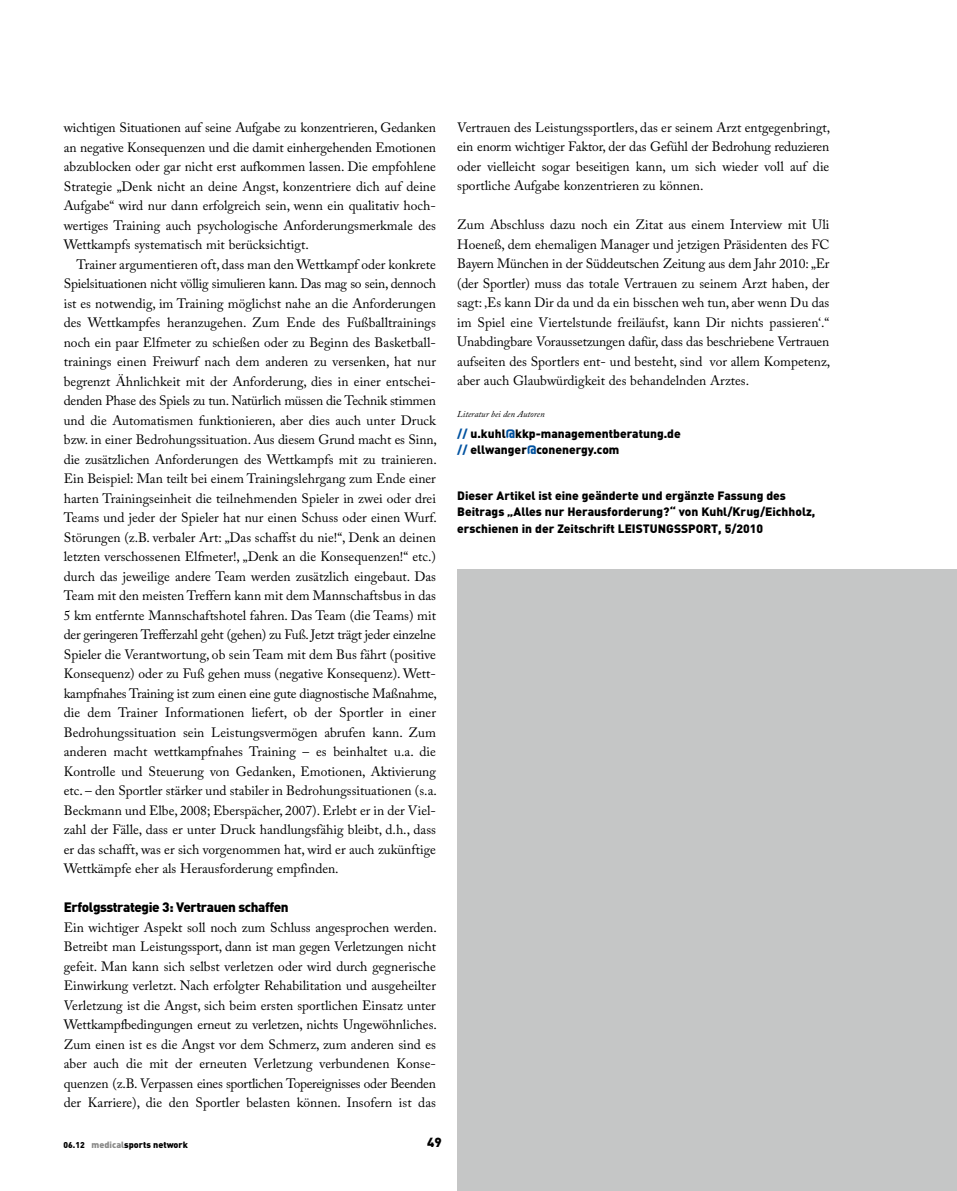
<style>
.page{position:relative;width:957px;height:1191px;background:#fff}
.page>*{position:absolute;margin:0;border:0;box-sizing:border-box;transform-origin:0 0}
.t1{font:13.5px/19.5px "Adobe Caslon Pro";color:#000;text-align:justify}
.t2{font:900 13.5px "DIN Pro";letter-spacing:-.03em;color:#000}
.t3{font:900 13.05px "DIN";color:#000}
.t4{font:900 12px/16.5px "DIN Pro";color:#000}
.t5{font:900 9px "DIN";color:#000}
.t6{font:italic 9px "Adobe Caslon Pro";color:#000}
.s1{font-size:8.4px}
.s2{color:#878786}
.s3{color:#0052a0}
</style>
<div class="page">
<div style="left:457px;top:570px;width:500px;height:621px;background:#c5c6c6"></div>
<p class="t1" style="left:64px;top:118px;width:374px">wichtigen Situationen auf seine Aufgabe zu konzentrieren, Gedanken an negative Konsequenzen und die damit einhergehenden Emotionen abzublocken oder gar nicht erst aufkommen lassen. Die empfohlene Strategie „Denk nicht an deine Angst, konzentriere dich auf deine Aufgabe“ wird nur dann erfolgreich sein, wenn ein qualitativ hoch&shy;wertiges Training auch psychologische Anforderungsmerkmale des Wettkampfs systematisch mit berücksichtigt.</p>
<p class="t1" style="left:64px;top:254px;width:375px;text-align:left;text-indent:13px">Trainer argumentieren oft, dass man den Wettkampf oder konkrete Spielsituationen nicht völlig simulieren kann. Das mag so sein, dennoch ist es notwendig, im Training möglichst nahe an die Anforderungen des Wettkampfes heranzugehen. Zum Ende des Fußballtrainings noch ein paar Elfmeter zu schießen oder zu Beginn des Basketball&shy;trainings einen Freiwurf nach dem anderen zu versenken, hat nur begrenzt Ähnlichkeit mit der Anforderung, dies in einer entschei&shy;denden Phase des Spiels zu tun. Natürlich müssen die Technik stimmen und die Automatismen funktionieren, aber dies auch unter Druck bzw. in einer Bedrohungssituation. Aus diesem Grund macht es Sinn, die zusätzlichen Anforderungen des Wettkampfs mit zu trainieren.<br>Ein Beispiel: Man teilt bei einem Trainingslehrgang zum Ende einer harten Trainingseinheit die teilnehmenden Spieler in zwei oder drei Teams und jeder der Spieler hat nur einen Schuss oder einen Wurf.<br>Störungen (z.B. verbaler Art: „Das schaffst du nie!“, Denk an deinen letzten verschossenen Elfmeter!, „Denk an die Konsequenzen!“ etc.) durch das jeweilige andere Team werden zusätzlich eingebaut. Das Team mit den meisten Treffern kann mit dem Mannschaftsbus in das 5 km entfernte Mannschaftshotel fahren. Das Team (die Teams) mit der geringeren Trefferzahl geht (gehen) zu Fuß. Jetzt trägt jeder einzelne Spieler die Verantwortung, ob sein Team mit dem Bus fährt (positive Konsequenz) oder zu Fuß gehen muss (negative Konsequenz). Wett&shy;kampfnahes Training ist zum einen eine gute diagnostische Maßnahme, die dem Trainer Informationen liefert, ob der Sportler in einer Bedrohungssituation sein Leistungsvermögen abrufen kann. Zum anderen macht wettkampfnahes Training – es beinhaltet u.a. die Kontrolle und Steuerung von Gedanken, Emotionen, Aktivierung etc. – den Sportler stärker und stabiler in Bedrohungssituationen (s.a.<br>Beckmann und Elbe, 2008; Eberspächer, 2007). Erlebt er in der Viel&shy;zahl der Fälle, dass er unter Druck handlungsfähig bleibt, d.h., dass er das schafft, was er sich vorgenommen hat, wird er auch zukünftige Wettkämpfe eher als Herausforderung empfinden.</p>
<p class="t2" style="left:64px;top:898px;width:226px">Erfolgsstrategie 3: Vertrauen schaffen</p>
<p class="t1" style="left:64px;top:917px;width:375px">Ein wichtiger Aspekt soll noch zum Schluss angesprochen werden.<br>Betreibt man Leistungssport, dann ist man gegen Verletzungen nicht gefeit. Man kann sich selbst verletzen oder wird durch gegnerische Einwirkung verletzt. Nach erfolgter Rehabilitation und ausgeheilter Verletzung ist die Angst, sich beim ersten sportlichen Einsatz unter Wettkampfbedingungen erneut zu verletzen, nichts Ungewöhnliches.<br>Zum einen ist es die Angst vor dem Schmerz, zum anderen sind es aber auch die mit der erneuten Verletzung verbundenen Konse&shy;quenzen (z.B. Verpassen eines sportlichen Topereignisses oder Beenden der Karriere), die den Sportler belasten können. Insofern ist das</p>
<p class="t5" style="left:64px;top:1138px;width:126px"><span class="s1">06.12</span> <span class="s2">medical</span>sports network</p>
<p class="t3" style="left:427px;top:1133px;width:16px">49</p>
<p class="t1" style="left:457px;top:117px;width:374px">Vertrauen des Leistungssportlers, das er seinem Arzt entgegenbringt, ein enorm wichtiger Faktor, der das Gefühl der Bedrohung reduzieren oder vielleicht sogar beseitigen kann, um sich wieder voll auf die sportliche Aufgabe konzentrieren zu können.</p>
<p class="t1" style="left:457px;top:215px;width:374px">Zum Abschluss dazu noch ein Zitat aus einem Interview mit Uli Hoeneß, dem ehemaligen Manager und jetzigen Präsidenten des FC Bayern München in der Süddeutschen Zeitung aus dem Jahr 2010: „Er (der Sportler) muss das totale Vertrauen zu seinem Arzt haben, der sagt: ‚Es kann Dir da und da ein bisschen weh tun, aber wenn Du das im Spiel eine Viertelstunde freiläufst, kann Dir nichts passieren‘.“ Unabdingbare Voraussetzungen dafür, dass das beschriebene Vertrauen aufseiten des Sportlers ent- und besteht, sind vor allem Kompetenz, aber auch Glaubwürdigkeit des behandelnden Arztes.</p>
<p class="t6" style="left:457px;top:409px;width:89px">Literatur bei den Autoren</p>
<p class="t4" style="left:457px;top:425px;width:225px"><span class="s3">//</span> u.kuhl<span class="s3">@</span>kkp-managementberatung.de <span class="s3">//</span> ellwanger<span class="s3">@</span>conenergy.com</p>
<p class="t4" style="left:457px;top:486px;width:360px">Dieser Artikel ist eine geänderte und ergänzte Fassung des<br>Beitrags „Alles nur Herausforderung?“ von Kuhl/Krug/Eichholz, erschienen in der Zeitschrift LEISTUNGSSPORT, 5/2010</p>
</div>
